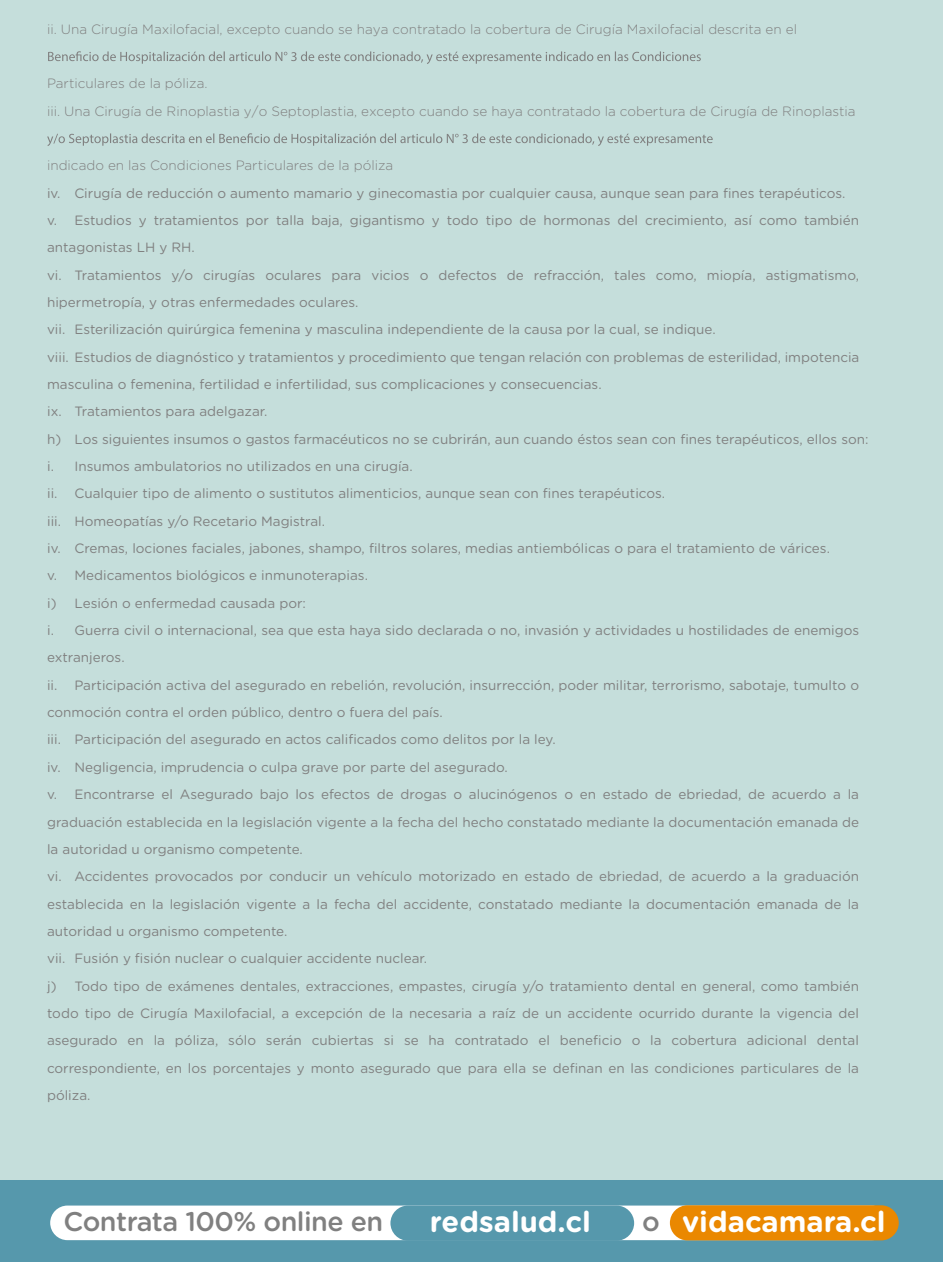
<style>
.page{position:relative;width:943px;height:1262px;background:#fff}
.page>*{position:absolute;margin:0;border:0;box-sizing:border-box;transform-origin:0 0}
.t1{font:700 29.1px "Gotham Rounded";color:#fff}
.t2{font:500 27px "Gotham Rounded";letter-spacing:-.02em;color:#808080}
.t3{font:13.5px/27.3px "Gotham Rounded";color:#808080}
.t4{font:300 13.5px/27.3px "Gotham Rounded";color:#808080}
.s1{font-weight:500;font-size:27px;color:#808080}
</style>
<div class="page">
<div style="left:0;top:0;width:943px;height:1184px;background:#c5dedb"></div>
<svg style="left:48px;top:51px;width:653px;height:13px"></svg>
<svg style="left:47px;top:133px;width:665px;height:13px"></svg>
<div style="left:0;top:1179px;width:943px;height:82px;background:#5698ac"></div>
<div style="left:50px;top:1205px;width:839px;height:35px;background:#fff;border-radius:17px"></div>
<div style="left:670px;top:1205px;width:228px;height:35px;background:#ea8800;border-radius:18px"></div>
<div style="left:390px;top:1205px;width:244px;height:35px;background:#5698ac;border-radius:18px"></div>
<p class="t4" style="left:47px;top:15px;width:751px">ii. Una Cirugía Maxilofacial, excepto cuando se haya contratado la cobertura de Cirugía Maxilofacial descrita en el</p>
<p class="t4" style="left:47px;top:69px;width:810px">Particulares de la póliza.<br>iii. Una Cirugía de Rinoplastia y/o Septoplastia, excepto cuando se haya contratado la cobertura de Cirugía de Rinoplastia</p>
<p class="t4" style="left:47px;top:151px;width:348px">indicado en las Condiciones Particulares de la póliza</p>
<p class="t3" style="left:47px;top:179px;width:823px">iv. Cirugía de reducción o aumento mamario y ginecomastia por cualquier causa, aunque sean para fines terapéuticos.<br>v. Estudios y tratamientos por talla baja, gigantismo y todo tipo de hormonas del crecimiento, así como también antagonistas LH y RH.<br>vi. Tratamientos y/o cirugías oculares para vicios o defectos de refracción, tales como, miopía, astigmatismo, hipermetropía, y otras enfermedades oculares.<br>vii. Esterilización quirúrgica femenina y masculina independiente de la causa por la cual, se indique.<br>viii. Estudios de diagnóstico y tratamientos y procedimiento que tengan relación con problemas de esterilidad, impotencia masculina o femenina, fertilidad e infertilidad, sus complicaciones y consecuencias.<br>ix. Tratamientos para adelgazar.<br>h) Los siguientes insumos o gastos farmacéuticos no se cubrirán, aun cuando éstos sean con fines terapéuticos, ellos son: i. Insumos ambulatorios no utilizados en una cirugía.<br>ii. Cualquier tipo de alimento o sustitutos alimenticios, aunque sean con fines terapéuticos.<br>iii. Homeopatías y/o Recetario Magistral.<br>iv. Cremas, lociones faciales, jabones, shampo, filtros solares, medias antiembólicas o para el tratamiento de várices.<br>v. Medicamentos biológicos e inmunoterapias.<br>i) Lesión o enfermedad causada por:<br>i. Guerra civil o internacional, sea que esta haya sido declarada o no, invasión y actividades u hostilidades de enemigos extranjeros.<br>ii. Participación activa del asegurado en rebelión, revolución, insurrección, poder militar, terrorismo, sabotaje, tumulto o conmoción contra el orden público, dentro o fuera del país.<br>iii. Participación del asegurado en actos calificados como delitos por la ley.<br>iv. Negligencia, imprudencia o culpa grave por parte del asegurado.<br>v. Encontrarse el Asegurado bajo los efectos de drogas o alucinógenos o en estado de ebriedad, de acuerdo a la graduación establecida en la legislación vigente a la fecha del hecho constatado mediante la documentación emanada de la autoridad u organismo competente.<br>vi. Accidentes provocados por conducir un vehículo motorizado en estado de ebriedad, de acuerdo a la graduación establecida en la legislación vigente a la fecha del accidente, constatado mediante la documentación emanada de la autoridad u organismo competente.<br>vii. Fusión y fisión nuclear o cualquier accidente nuclear.<br>j) Todo tipo de exámenes dentales, extracciones, empastes, cirugía y/o tratamiento dental en general, como también todo tipo de Cirugía Maxilofacial, a excepción de la necesaria a raíz de un accidente ocurrido durante la vigencia del asegurado en la póliza, sólo serán cubiertas si se ha contratado el beneficio o la cobertura adicional dental correspondiente, en los porcentajes y monto asegurado que para ella se definan en las condiciones particulares de la póliza.</p>
<h2 class="t2" style="left:64px;top:1202px;width:321px">Contrata 100% online en</h2>
<h1 class="t1" style="left:430px;top:1200px;width:162px">redsalud.cl</h1>
<h1 class="t1" style="left:642px;top:1200px;width:245px"><span class="s1">o</span> vidacamara.cl</h1>
</div>
